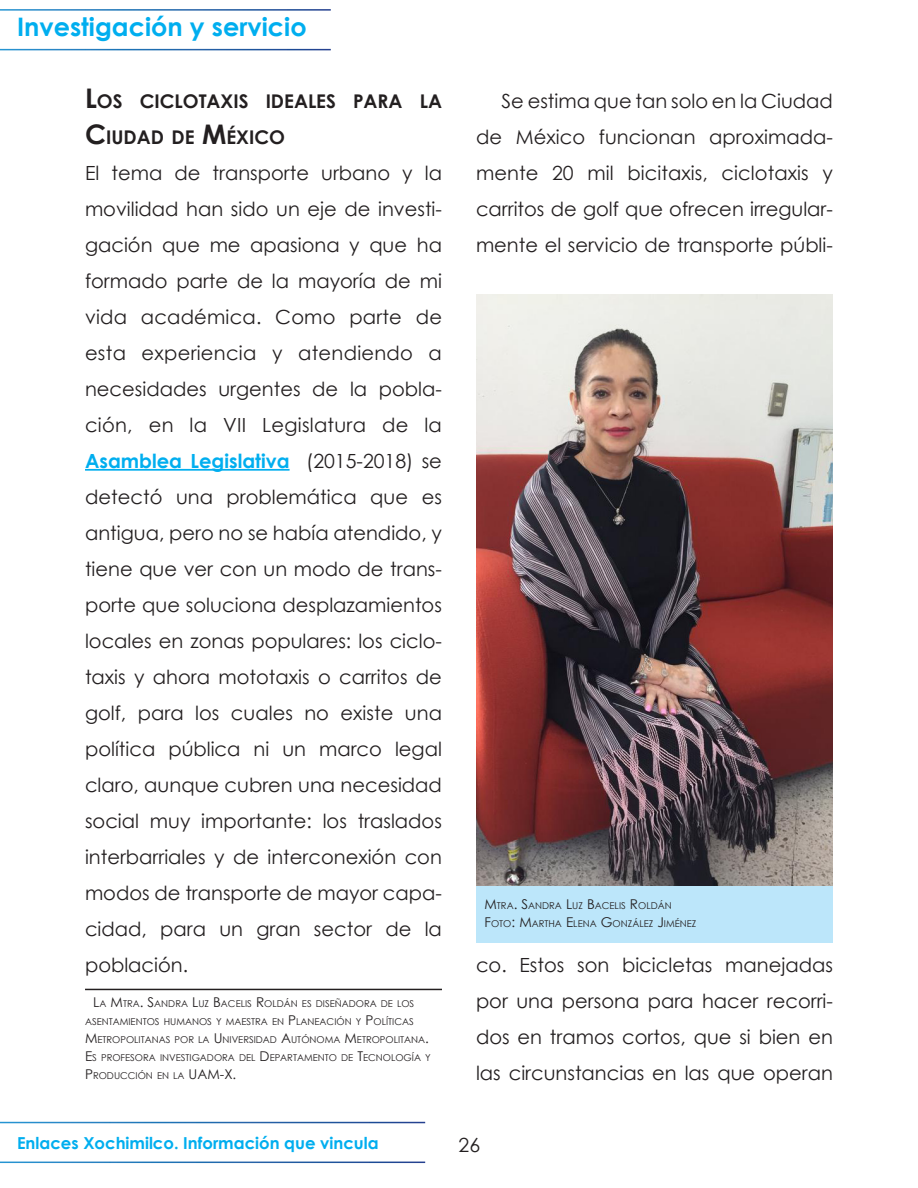
<style>
.page{position:relative;width:918px;height:1188px;background:#fff}
.page>*{position:absolute;margin:0;border:0;box-sizing:border-box;transform-origin:0 0}
.t1{font:700 25.5px "Century Gothic";color:#00aeef}
.cuerpoArticulos_sin{font:19.5px/36px "Century Gothic";color:#231f20;text-align:justify}
.cuerpoArticulos{font:19.5px/36px "Century Gothic";color:#231f20;text-align:justify}
.subtitulo_ok{font:700 18.9px/36px "Century Gothic";color:#231f20}
.t2{font:700 16.5px "Century Gothic";color:#00aeef}
.pies_de_foto{font:9.45px/18px "Century Gothic";color:#231f20}
.pies_de_foto_2alinea{font:9.45px "Century Gothic";color:#231f20}
.s1{font-size:27px}
.s2{font-weight:700;color:#00aeef}
.s3{font-size:13.5px}
</style>
<div class="page">
<hr style="left:85px;top:469px;width:205px;height:2px;background:#00aeef">
<img style="left:476px;top:294px;width:357px;height:592px">
<div style="left:476px;top:886px;width:357px;height:57px;background:#bce6fa"></div>
<hr style="left:85px;top:989px;width:357px;height:1px;background:#231f20">
<h1 class="t1" style="left:17px;top:8px;width:291px">Investigación y servicio</h1>
<p class="subtitulo_ok" style="left:85px;top:82px;width:358px"><span class="s1">L</span>OS CICLOTAXIS IDEALES PARA LA<br><span class="s1">C</span>IUDAD DE <span class="s1">M</span>ÉXICO</p>
<p class="cuerpoArticulos_sin" style="left:85px;top:155px;width:359px">El tema de transporte urbano y la movilidad han sido un eje de investi&shy;gación que me apasiona y que ha formado parte de la mayoría de mi vida académica. Como parte de esta experiencia y atendiendo a necesidades urgentes de la pobla&shy;ción, en la VII Legislatura de la <span class="s2">Asamblea Legislativa</span> (2015-2018) se detectó una problemática que es antigua, pero no se había atendido, y tiene que ver con un modo de trans&shy;porte que soluciona desplazamientos locales en zonas populares: los ciclo&shy;taxis y ahora mototaxis o carritos de golf, para los cuales no existe una política pública ni un marco legal claro, aunque cubren una necesidad social muy importante: los traslados interbarriales y de interconexión con modos de transporte de mayor capa&shy;cidad, para un gran sector de la población.</p>
<p class="pies_de_foto" style="left:85px;top:995px;width:347px;text-indent:8px"><span class="s3">L</span>A <span class="s3">M</span>TRA<span class="s3">. S</span>ANDRA <span class="s3">L</span>UZ <span class="s3">B</span>ACELIS <span class="s3">R</span>OLDÁN ES DISEÑADORA DE LOS ASENTAMIENTOS HU MANOS Y MAESTRA EN <span class="s3">P</span>LANEACIÓN Y <span class="s3">P</span>OLÍTICAS<br><span class="s3">M</span> ETROPOLITANAS POR LA <span class="s3">U</span>NIVERSIDAD <span class="s3">A</span>UTÓNOMA <span class="s3">M</span> ETROPOLITANA<span class="s3">.<br>E</span>S PROFESORA INVESTIGADORA DEL <span class="s3">D</span>EPARTAMENTO DE <span class="s3">T</span>ECNOLOGÍA Y <span class="s3">P</span>RODUCCIÓN EN LA <span class="s3">UAM-X.</span></p>
<p class="cuerpoArticulos" style="left:476px;top:83px;width:358px;text-indent:26px">Se estima que tan solo en la Ciudad de México funcionan aproximada&shy;mente 20 mil bicitaxis, ciclotaxis y carritos de golf que ofrecen irregular&shy;mente el servicio de transporte públi-</p>
<p class="pies_de_foto_2alinea" style="left:485px;top:899px;width:189px"><span class="s3">M</span>TRA<span class="s3">. S</span>ANDRA <span class="s3">L</span>UZ <span class="s3">B</span>ACELIS <span class="s3">R</span>OLDÁN</p>
<p class="pies_de_foto_2alinea" style="left:485px;top:917px;width:213px"><span class="s3">F</span>OTO<span class="s3">: M</span>ARTHA <span class="s3">E</span>LENA <span class="s3">G</span>ONZÁLEZ <span class="s3">J</span>IMÉNEZ</p>
<p class="cuerpoArticulos" style="left:476px;top:947px;width:358px">co. Estos son bicicletas manejadas por una persona para hacer recorri&shy;dos en tramos cortos, que si bien en las circunstancias en las que operan</p>
<p class="t2" style="left:17px;top:1131px;width:363px">Enlaces Xochimilco. Información que vincula</p>
<p class="cuerpoArticulos_sin" style="left:459px;top:1127px;width:23px">26</p>
</div>
